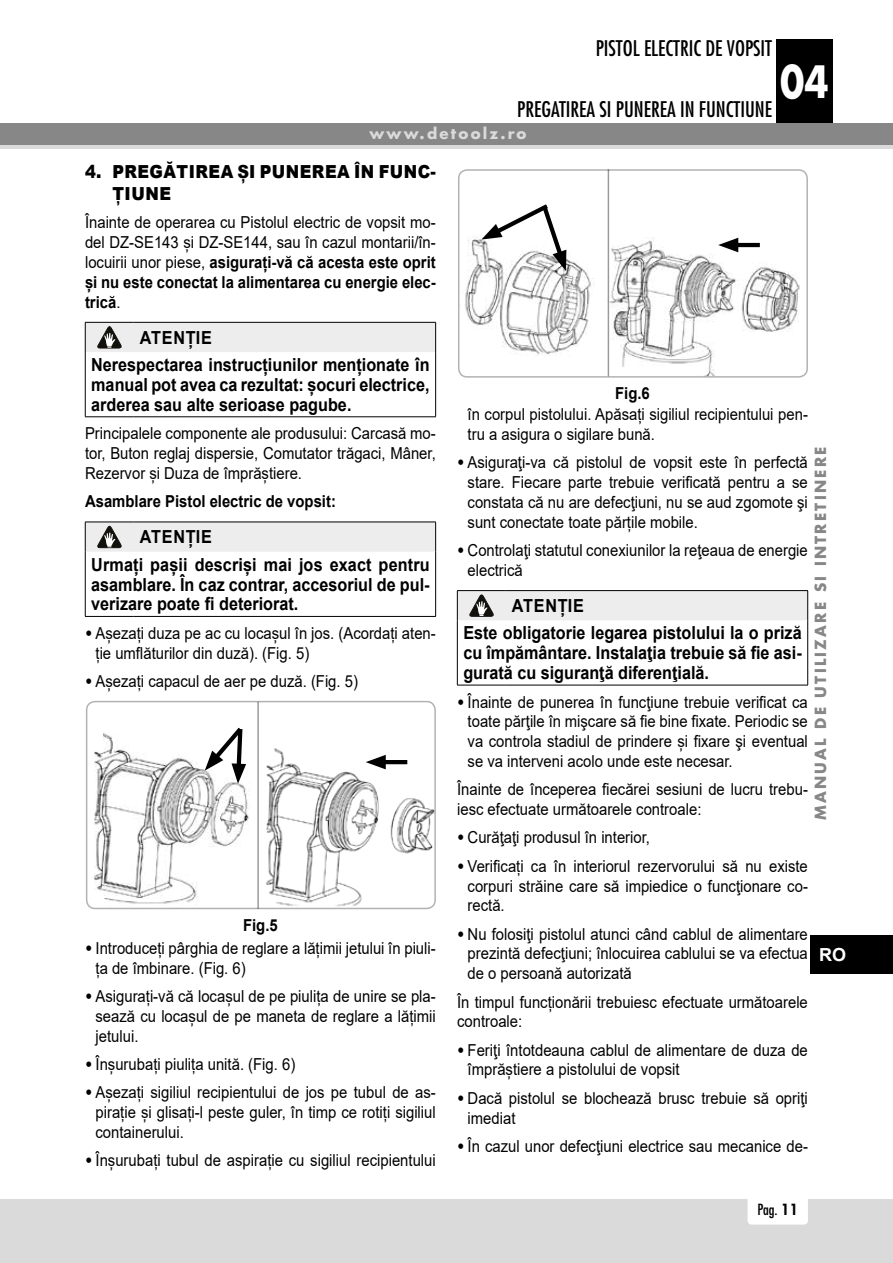
<style>
.page{position:relative;width:893px;height:1263px;background:#fff}
.page>*{position:absolute;margin:0;border:0;box-sizing:border-box;transform-origin:0 0}
.t1{font:700 43.35px "Futura";color:#fff;scale:.82 1}
.t2{font:condensed 21px "Futura";color:#000}
.t3{font:700 18px/27.3px "Arial";color:#000;scale:.9 1}
.t4{font:900 18px/21.6px "Arial";letter-spacing:.025em;color:#000;scale:.9 1}
.t5{font:700 18px "Arial";color:#fff}
.t6{font:16.5px/19.8px "Arial";color:#000;text-align:justify;scale:.9 1}
.t7{font:700 16.5px "Arial";color:#000;scale:.9 1}
.t8{font:700 15px "Futura";letter-spacing:.15em;color:#878787}
.t9{font:700 15px "Futura";letter-spacing:.15em;color:#dadada}
.t10{font:condensed 15px "Futura";color:#000}
.s1{font-weight:700}
.s2{font-weight:900}
.s3{font-weight:800;font-stretch:normal}
</style>
<div class="page">
<div style="left:776px;top:39px;width:57px;height:106px;background:#000"></div>
<div style="left:0;top:1199px;width:893px;height:64px;background:#dadada"></div>
<div style="left:748px;top:1194px;width:60px;height:30px;background:#fff;border-radius:4px"></div>
<div style="left:0;top:123px;width:893px;height:26px;background:#878787"></div>
<hr style="left:0;top:146px;width:893px;height:3px;background:#dadada">
<div style="left:811px;top:935px;width:82px;height:39px;background:#000"></div>
<hr style="left:435px;top:352px;width:1px;height:65px;background:#000">
<hr style="left:85px;top:352px;width:1px;height:65px;background:#000">
<hr style="left:85px;top:416px;width:49px;height:1px;background:#000">
<hr style="left:134px;top:416px;width:302px;height:1px;background:#000">
<svg style="left:85px;top:322px;width:351px;height:30px;background:#e0e0e0"></svg>
<hr style="left:435px;top:552px;width:1px;height:64px;background:#000">
<hr style="left:85px;top:552px;width:1px;height:64px;background:#000">
<hr style="left:85px;top:616px;width:49px;height:1px;background:#000">
<hr style="left:134px;top:616px;width:302px;height:1px;background:#000">
<svg style="left:85px;top:522px;width:351px;height:30px;background:#e3e3e3"></svg>
<hr style="left:807px;top:620px;width:1px;height:65px;background:#000">
<hr style="left:457px;top:590px;width:49px;height:1px;background:#000">
<hr style="left:506px;top:590px;width:302px;height:1px;background:#000">
<hr style="left:457px;top:620px;width:1px;height:65px;background:#000">
<hr style="left:457px;top:685px;width:49px;height:1px;background:#000">
<hr style="left:506px;top:685px;width:302px;height:1px;background:#000">
<svg style="left:457px;top:591px;width:351px;height:29px;background:#e5e5e5"></svg>
<img style="left:87px;top:733px;width:163px;height:175px">
<img style="left:266px;top:748px;width:169px;height:160px">
<div style="left:86px;top:701px;width:350px;height:208px;border:1px solid #b3b2b2;border-radius:9px"></div>
<img style="left:465px;top:236px;width:129px;height:120px">
<img style="left:607px;top:237px;width:192px;height:139px">
<div style="left:458px;top:169px;width:350px;height:209px;border:1px solid #b3b2b2;border-radius:9px"></div>
<hr style="left:378px;top:760px;width:29px;height:4px;background:#000">
<svg style="left:366px;top:755px;width:20px;height:14px"></svg>
<hr style="left:730px;top:243px;width:30px;height:4px;background:#000">
<svg style="left:718px;top:238px;width:20px;height:14px"></svg>
<svg style="left:205px;top:727px;width:41px;height:57px"></svg>
<svg style="left:481px;top:204px;width:86px;height:67px"></svg>
<hr style="left:257px;top:702px;width:2px;height:207px;background:#000">
<hr style="left:608px;top:169px;width:1px;height:207px;background:#000">
<p class="t2" style="left:596px;top:36px;width:178px">PISTOL ELECTRIC DE VOPSIT</p>
<p class="t2" style="left:517px;top:96px;width:256px">PREGATIREA SI PUNEREA IN FUNCTIUNE</p>
<h1 class="t1" style="left:780px;top:52px;width:61px">04</h1>
<p class="t9" style="left:369px;top:124px;width:158px">www.detoolz.ro</p>
<p class="t4" style="left:112px;top:161px;width:361px;text-indent:-27px">4. PREGĂTIREA ȘI PUNEREA ÎN FUNC-<br>ȚIUNE</p>
<p class="t6" style="left:85px;top:213px;width:391px">Înainte de operarea cu Pistolul electric de vopsit mo&shy;del DZ-SE143 și DZ-SE144, sau în cazul montarii/în&shy;locuirii unor piese, <span class="s1">asigurați-vă că acesta este oprit și nu este conectat la alimentarea cu energie elec&shy;trică</span>.</p>
<p class="t3" style="left:91px;top:324px;width:377px;text-indent:48px">ATENȚIE<br>Nerespectarea instrucțiunilor menționate în</p>
<p class="t3" style="left:91px;top:375px;width:377px;line-height:19.8px">manual pot avea ca rezultat: șocuri electrice, arderea sau alte serioase pagube.</p>
<p class="t6" style="left:85px;top:423px;width:391px">Principalele componente ale produsului: Carcasă mo&shy;tor, Buton reglaj dispersie, Comutator trăgaci, Mâner, Rezervor și Duza de împrăștiere.</p>
<p class="t7" style="left:85px;top:490px;width:280px">Asamblare Pistol electric de vopsit:</p>
<p class="t3" style="left:91px;top:524px;width:378px;text-indent:48px">ATENȚIE<br>Urmați pașii descriși mai jos exact pentru</p>
<p class="t3" style="left:91px;top:575px;width:377px;line-height:19.8px">asamblare. În caz contrar, accesoriul de pul&shy;verizare poate fi deteriorat.</p>
<p class="t6" style="left:96px;top:623px;width:380px;text-indent:-10px"><span class="s2">•</span> Așezați duza pe ac cu locașul în jos. (Acordați aten&shy;ție umflăturilor din duză). (Fig. 5)</p>
<p class="t6" style="left:85px;top:671px;width:305px"><span class="s2">•</span> Așezați capacul de aer pe duză. (Fig. 5)</p>
<p class="t7" style="left:615px;top:382px;width:40px">Fig.6</p>
<p class="t6" style="left:468px;top:404px;width:380px">în corpul pistolului. Apăsați sigiliul recipientului pen&shy;tru a asigura o sigilare bună.</p>
<p class="t6" style="left:468px;top:453px;width:380px;text-indent:-10px"><span class="s2">•</span> Asiguraţi-va că pistolul de vopsit este în perfectă stare. Fiecare parte trebuie verificată pentru a se constata că nu are defecţiuni, nu se aud zgomote şi sunt conectate toate părțile mobile.</p>
<p class="t6" style="left:468px;top:540px;width:380px;text-indent:-10px"><span class="s2">•</span> Controlaţi statutul conexiunilor la reţeaua de energie electrică</p>
<p class="t3" style="left:463px;top:592px;width:377px;text-indent:48px">ATENȚIE<br>Este obligatorie legarea pistolului la o priză</p>
<p class="t3" style="left:463px;top:643px;width:377px;line-height:19.8px">cu împământare. Instalaţia trebuie să fie asi&shy;gurată cu siguranţă diferenţială.</p>
<p class="t6" style="left:468px;top:692px;width:380px;text-indent:-10px"><span class="s2">•</span> Înainte de punerea în funcţiune trebuie verificat ca toate părţile în mişcare să fie bine fixate. Periodic se va controla stadiul de prindere și fixare şi eventual se va interveni acolo unde este necesar.</p>
<p class="t6" style="left:457px;top:779px;width:391px">Înainte de începerea fiecărei sesiuni de lucru trebu&shy;iesc efectuate următoarele controale:</p>
<p class="t6" style="left:457px;top:828px;width:216px"><span class="s2">•</span> Curăţaţi produsul în interior,</p>
<p class="t6" style="left:468px;top:856px;width:380px;text-indent:-10px"><span class="s2">•</span> Verificați ca în interiorul rezervorului să nu existe corpuri străine care să impiedice o funcţionare co&shy;rectă.</p>
<p class="t6" style="left:468px;top:924px;width:380px;text-indent:-10px"><span class="s2">•</span> Nu folosiţi pistolul atunci când cablul de alimentare prezintă defecţiuni; înlocuirea cablului se va efectua de o persoană autorizată</p>
<p class="t6" style="left:457px;top:992px;width:391px">În timpul funcționării trebuiesc efectuate următoarele controale:</p>
<p class="t6" style="left:468px;top:1040px;width:380px;text-indent:-10px"><span class="s2">•</span> Feriţi întotdeauna cablul de alimentare de duza de împrăștiere a pistolului de vopsit</p>
<p class="t6" style="left:468px;top:1088px;width:380px;text-indent:-10px"><span class="s2">•</span> Dacă pistolul se blochează brusc trebuie să opriţi imediat</p>
<p class="t6" style="left:457px;top:1136px;width:391px"><span class="s2">•</span> În cazul unor defecţiuni electrice sau mecanice de-</p>
<p class="t8" style="left:810px;top:820px;width:375px;rotate:-90deg">MANUAL DE UTILIZARE SI INTRETINERE</p>
<p class="t7" style="left:243px;top:913px;width:40px">Fig.5</p>
<p class="t6" style="left:96px;top:938px;width:380px;text-indent:-10px"><span class="s2">•</span> Introduceți pârghia de reglare a lățimii jetului în piuli&shy;ța de îmbinare. (Fig. 6)</p>
<p class="t6" style="left:96px;top:986px;width:380px;text-indent:-10px"><span class="s2">•</span> Asigurați-vă că locașul de pe piulița de unire se pla&shy;sează cu locașul de pe maneta de reglare a lățimii jetului.</p>
<p class="t6" style="left:85px;top:1054px;width:235px"><span class="s2">•</span> Înșurubați piulița unită. (Fig. 6)</p>
<p class="t6" style="left:96px;top:1082px;width:380px;text-indent:-10px"><span class="s2">•</span> Așezați sigiliul recipientului de jos pe tubul de as&shy;pirație și glisați-l peste guler, în timp ce rotiți sigiliul containerului.</p>
<p class="t6" style="left:85px;top:1150px;width:391px"><span class="s2">•</span> Înșurubați tubul de aspirație cu sigiliul recipientului</p>
<p class="t5" style="left:819px;top:942px;width:28px">RO</p>
<p class="t10" style="left:782px;top:1201px;width:42px">Pag. <span class="s3">11</span></p>
<p class="t10" style="left:757px;top:1201px;width:42px">Pag. <span class="s3">11</span></p>
</div>
